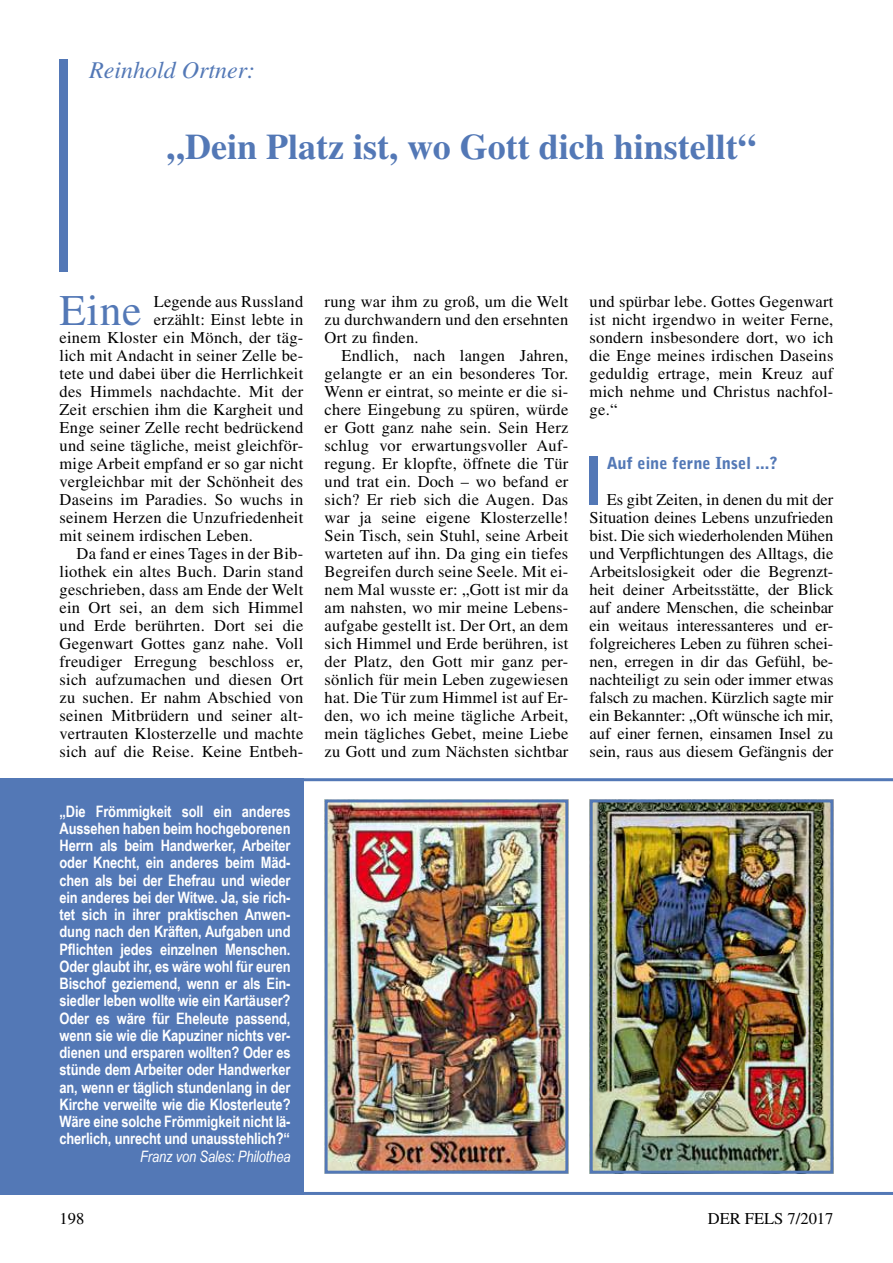
<style>
.page{position:relative;width:893px;height:1263px;background:#fff}
.page>*{position:absolute;margin:0;border:0;box-sizing:border-box;transform-origin:0 0}
.t1{font:43.65px "Times";color:#5378b6}
.t2{font:700 36px "Times";color:#5378b6}
.t3{font:italic 24px "Times";color:#5378b6}
.t4{font:16.5px/18px "Times";letter-spacing:.015em;color:#000;text-align:justify}
.t5{font:900 16.5px "Bell Gothic Std";color:#5378b6}
.t6{font:700 15.75px/17.2px "Arial Narrow";letter-spacing:-.01em;color:#fff;text-align:justify}
.t7{font:italic 15.75px "Arial Narrow";letter-spacing:-.01em;color:#fff}
</style>
<div class="page">
<div style="left:0;top:778px;width:303px;height:417px;background:#5378b6"></div>
<img style="left:594px;top:803px;width:235px;height:367px">
<div style="left:590px;top:799px;width:243px;height:375px;border:3px solid #5378b6"></div>
<img style="left:329px;top:803px;width:235px;height:367px">
<div style="left:325px;top:799px;width:243px;height:375px;border:3px solid #5378b6"></div>
<hr style="left:0;top:778px;width:893px;height:3px;background:#5378b6">
<hr style="left:0;top:1192px;width:893px;height:3px;background:#5378b6">
<div style="left:590px;top:456px;width:8px;height:48px;background:#5378b6"></div>
<div style="left:60px;top:60px;width:8px;height:212px;background:#5378b6"></div>
<h3 class="t3" style="left:89px;top:57px;width:167px">Reinhold Ortner:</h3>
<h2 class="t2" style="left:167px;top:126px;width:590px">„Dein Platz ist, wo Gott dich hinstellt“</h2>
<h1 class="t1" style="left:60px;top:285px;width:84px">Eine</h1>
<p class="t4" style="left:154px;top:292px;width:151px">Legende aus Russland</p>
<p class="t4" style="left:154px;top:310px;width:151px">erzählt: Einst lebte in</p>
<p class="t4" style="left:60px;top:328px;width:245px">einem Kloster ein Mönch, der täg-</p>
<p class="t4" style="left:60px;top:346px;width:245px">lich mit Andacht in seiner Zelle be-</p>
<p class="t4" style="left:60px;top:364px;width:245px">tete und dabei über die Herrlichkeit</p>
<p class="t4" style="left:60px;top:382px;width:245px">des Himmels nachdachte. Mit der</p>
<p class="t4" style="left:60px;top:400px;width:245px">Zeit erschien ihm die Kargheit und</p>
<p class="t4" style="left:60px;top:418px;width:245px">Enge seiner Zelle recht bedrückend</p>
<p class="t4" style="left:60px;top:436px;width:245px">und seine tägliche, meist gleichför-</p>
<p class="t4" style="left:60px;top:454px;width:245px">mige Arbeit empfand er so gar nicht</p>
<p class="t4" style="left:60px;top:472px;width:245px">vergleichbar mit der Schönheit des</p>
<p class="t4" style="left:60px;top:490px;width:245px">Daseins im Paradies. So wuchs in</p>
<p class="t4" style="left:60px;top:508px;width:245px">seinem Herzen die Unzufriedenheit</p>
<p class="t4" style="left:60px;top:526px;width:195px">mit seinem irdischen Leben.</p>
<p class="t4" style="left:77px;top:544px;width:227px">Da fand er eines Tages in der Bib-</p>
<p class="t4" style="left:60px;top:562px;width:245px">liothek ein altes Buch. Darin stand</p>
<p class="t4" style="left:60px;top:580px;width:245px">geschrieben, dass am Ende der Welt</p>
<p class="t4" style="left:60px;top:598px;width:245px">ein Ort sei, an dem sich Himmel</p>
<p class="t4" style="left:60px;top:616px;width:245px">und Erde berührten. Dort sei die</p>
<p class="t4" style="left:60px;top:634px;width:245px">Gegenwart Gottes ganz nahe. Voll</p>
<p class="t4" style="left:60px;top:652px;width:245px">freudiger Erregung beschloss er,</p>
<p class="t4" style="left:60px;top:670px;width:245px">sich aufzumachen und diesen Ort</p>
<p class="t4" style="left:60px;top:688px;width:245px">zu suchen. Er nahm Abschied von</p>
<p class="t4" style="left:60px;top:706px;width:245px">seinen Mitbrüdern und seiner alt-</p>
<p class="t4" style="left:60px;top:724px;width:245px">vertrauten Klosterzelle und machte</p>
<p class="t4" style="left:60px;top:742px;width:245px">sich auf die Reise. Keine Entbeh-</p>
<p class="t6" style="left:60px;top:802px;width:233px">„Die Frömmigkeit soll ein anderes Aussehen haben beim hochgeborenen Herrn als beim Handwerker, Arbeiter oder Knecht, ein anderes beim Mäd&shy;chen als bei der Ehefrau und wieder ein anderes bei der Witwe. Ja, sie rich&shy;tet sich in ihrer praktischen Anwen&shy;dung nach den Kräften, Aufgaben und Pflichten jedes einzelnen Menschen.<br>Oder glaubt ihr, es wäre wohl für euren Bischof geziemend, wenn er als Ein&shy;siedler leben wollte wie ein Kartäuser?<br>Oder es wäre für Eheleute passend, wenn sie wie die Kapuziner nichts ver&shy;dienen und ersparen wollten? Oder es stünde dem Arbeiter oder Handwerker an, wenn er täglich stundenlang in der Kirche verweilte wie die Klosterleute?<br>Wäre eine solche Frömmigkeit nicht lä&shy;cherlich, unrecht und unausstehlich?“</p>
<p class="t7" style="left:140px;top:1145px;width:152px">Franz von Sales: Philothea</p>
<p class="t4" style="left:325px;top:292px;width:245px">rung war ihm zu groß, um die Welt zu durchwandern und den ersehnten Ort zu finden.</p>
<p class="t4" style="left:325px;top:346px;width:245px;text-indent:17px">Endlich, nach langen Jahren, gelangte er an ein besonderes Tor.<br>Wenn er eintrat, so meinte er die si&shy;chere Eingebung zu spüren, würde er Gott ganz nahe sein. Sein Herz schlug vor erwartungsvoller Auf&shy;regung. Er klopfte, öffnete die Tür und trat ein. Doch – wo befand er sich? Er rieb sich die Augen. Das war ja seine eigene Klosterzelle!<br>Sein Tisch, sein Stuhl, seine Arbeit warteten auf ihn. Da ging ein tiefes Begreifen durch seine Seele. Mit ei&shy;nem Mal wusste er: „Gott ist mir da am nahsten, wo mir meine Lebens&shy;aufgabe gestellt ist. Der Ort, an dem sich Himmel und Erde berühren, ist der Platz, den Gott mir ganz per&shy;sönlich für mein Leben zugewiesen hat. Die Tür zum Himmel ist auf Er&shy;den, wo ich meine tägliche Arbeit, mein tägliches Gebet, meine Liebe zu Gott und zum Nächsten sichtbar</p>
<p class="t4" style="left:590px;top:292px;width:245px">und spürbar lebe. Gottes Gegenwart ist nicht irgendwo in weiter Ferne, sondern insbesondere dort, wo ich die Enge meines irdischen Daseins geduldig ertrage, mein Kreuz auf mich nehme und Christus nachfol&shy;ge.“</p>
<p class="t5" style="left:607px;top:453px;width:172px">Auf eine ferne Insel ...?</p>
<p class="t4" style="left:590px;top:490px;width:245px;text-indent:17px">Es gibt Zeiten, in denen du mit der Situation deines Lebens unzufrieden bist. Die sich wiederholenden Mühen und Verpflichtungen des Alltags, die Arbeitslosigkeit oder die Begrenzt&shy;heit deiner Arbeitsstätte, der Blick auf andere Menschen, die scheinbar ein weitaus interessanteres und er&shy;folgreicheres Leben zu führen schei&shy;nen, erregen in dir das Gefühl, be&shy;nachteiligt zu sein oder immer etwas falsch zu machen. Kürzlich sagte mir ein Bekannter: „Oft wünsche ich mir, auf einer fernen, einsamen Insel zu sein, raus aus diesem Gefängnis der</p>
<p class="t4" style="left:60px;top:1209px;width:26px">198</p>
<p class="t4" style="left:708px;top:1209px;width:127px">DER FELS 7/2017</p>
</div>
